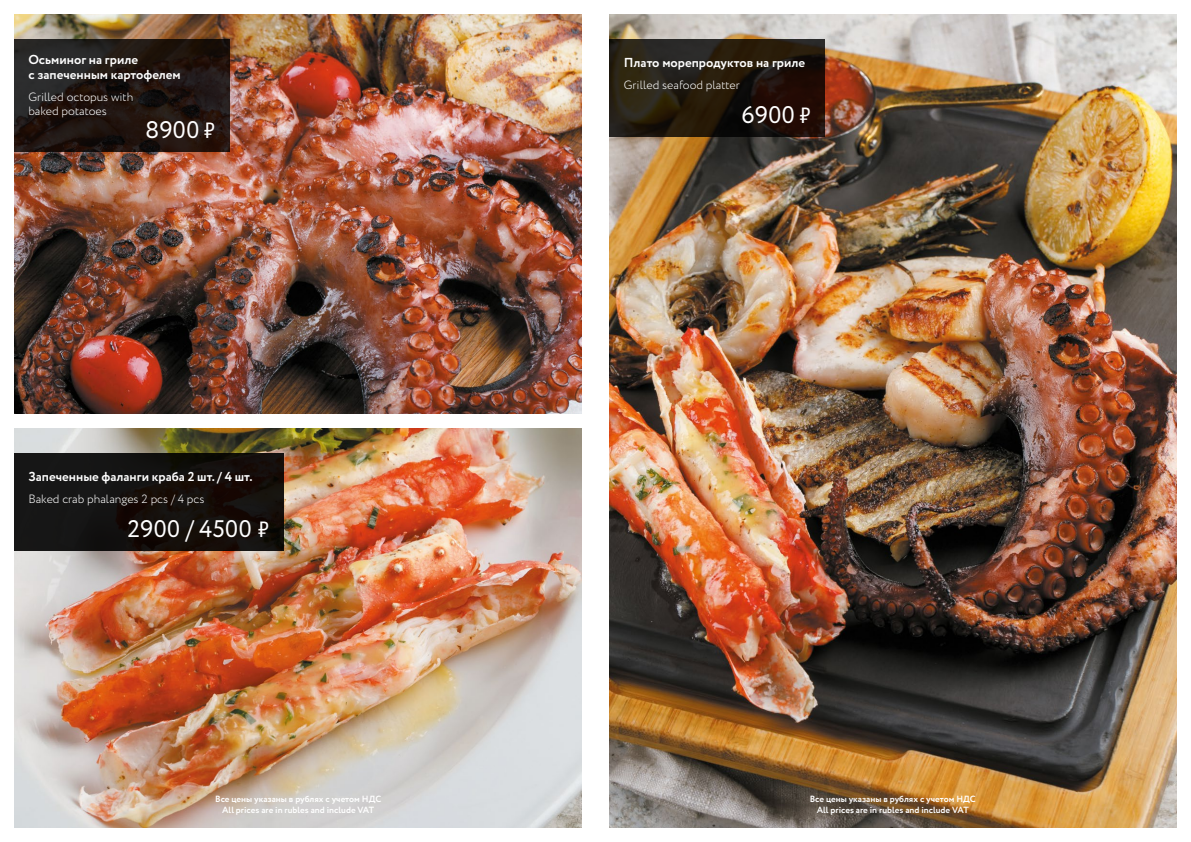
<style>
.page{position:relative;width:1191px;height:842px;background:#fff}
.page>*{position:absolute;margin:0;border:0;box-sizing:border-box;transform-origin:0 0}
.t1{font:24px "Circe";color:#fff}
.t2{font:700 13px/15px "Circe";color:#fff}
.t3{font:300 12px/14px "Circe";color:#fff}
.t4{font:700 9px/11px "Circe";color:#fff;text-align:center}
.s1{font-family:"PT Rouble Sans"}
</style>
<div class="page">
<img style="left:14px;top:14px;width:567px;height:400px">
<svg style="left:14px;top:40px;width:216px;height:112px;background:#211814"></svg>
<img style="left:14px;top:428px;width:567px;height:400px">
<div style="left:14px;top:454px;width:269px;height:97px;background:linear-gradient(to right,#151617,#140b07)"></div>
<img style="left:609px;top:14px;width:567px;height:814px">
<svg style="left:609px;top:40px;width:216px;height:97px;background:#23190f"></svg>
<h2 class="t2" style="left:28px;top:53px;width:154px">Осьминог на гриле<br>с запеченным картофелем</h2>
<h3 class="t3" style="left:28px;top:90px;width:107px">Grilled octopus with baked potatoes</h3>
<h1 class="t1" style="left:145px;top:113px;width:72px">8900 <span class="s1">5</span></h1>
<h2 class="t2" style="left:28px;top:470px;width:226px">Запеченные фаланги краба 2 шт. / 4 шт.</h2>
<h3 class="t3" style="left:28px;top:493px;width:178px">Baked crab phalanges 2 pcs / 4 pcs</h3>
<h1 class="t1" style="left:127px;top:513px;width:143px">2900 / 4500 <span class="s1">5</span></h1>
<h2 class="t2" style="left:624px;top:56px;width:183px">Плато морепродуктов на гриле</h2>
<h3 class="t3" style="left:624px;top:79px;width:117px">Grilled seafood platter</h3>
<h1 class="t1" style="left:741px;top:99px;width:71px">6900 <span class="s1">5</span></h1>
<p class="t4" style="left:215px;top:794px;width:168px">Все цены указаны в рублях с учетом НДС<br>All prices are in rubles and include VAT</p>
<p class="t4" style="left:809px;top:794px;width:168px">Все цены указаны в рублях с учетом НДС<br>All prices are in rubles and include VAT</p>
</div>
